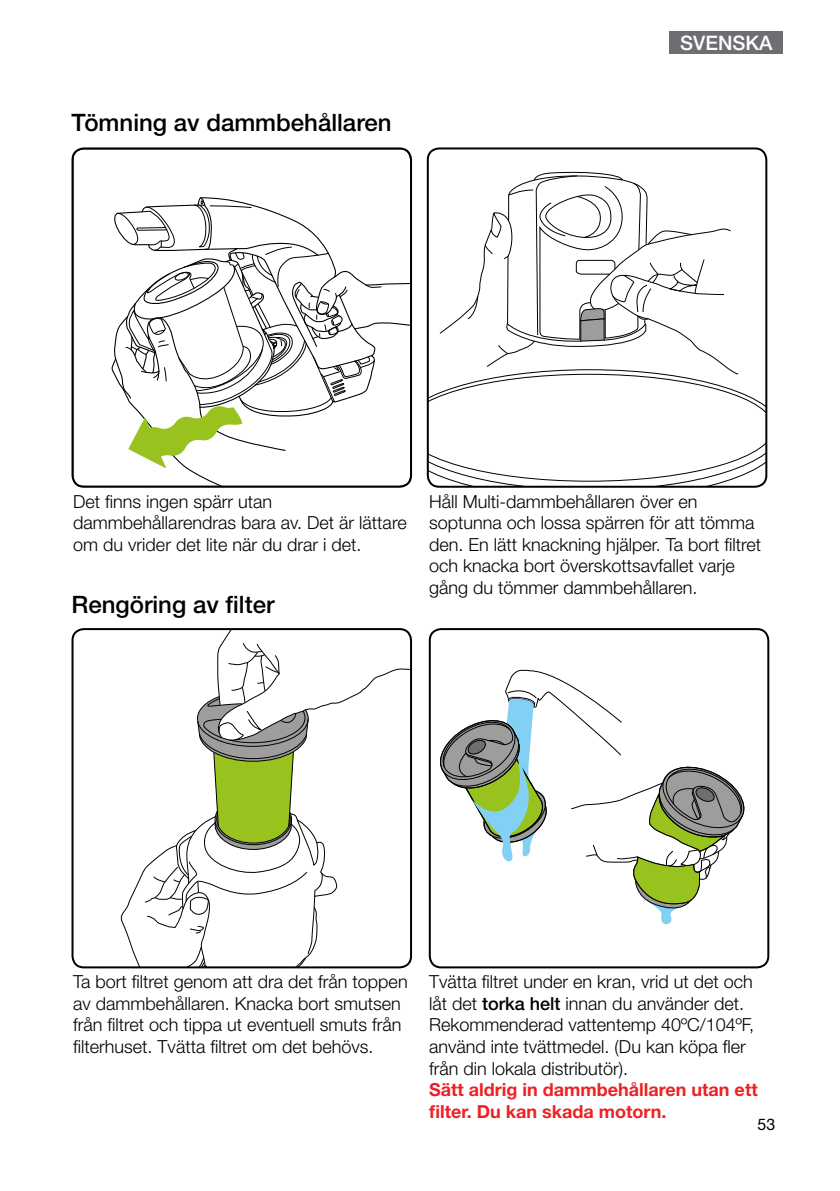
<style>
.page{position:relative;width:840px;height:1191px;background:#fff}
.page>*{position:absolute;margin:0;border:0;box-sizing:border-box;transform-origin:0 0}
.t1{font:500 24px "Helvetica Neue LT Std";color:#000}
.t2{font:500 20px "Helvetica Neue LT Std";color:#fff}
.t3{font:300 18px/21.6px "Helvetica Neue LT Std";color:#000}
.t4{font:700 18px/21.6px "Helvetica Neue LT Std";color:#ed2124}
.t5{font:16px "Helvetica Neue LT Std";color:#000}
.s1{font-weight:500}
</style>
<div class="page">
<div style="left:669px;top:31px;width:113px;height:23px;background:#6d6e71"></div>
<div style="left:71px;top:147px;width:341px;height:341px;border:2px solid #000;border-radius:11px"></div>
<svg style="left:120px;top:629px;width:291px;height:338px"></svg>
<div style="left:71px;top:628px;width:341px;height:340px;border:2px solid #000;border-radius:11px"></div>
<div style="left:428px;top:628px;width:340px;height:340px;border:2px solid #000;border-radius:11px"></div>
<svg style="left:429px;top:171px;width:336px;height:316px"></svg>
<div style="left:426px;top:147px;width:340px;height:341px;border:2px solid #000;border-radius:11px"></div>
<svg style="left:110px;top:196px;width:301px;height:291px"></svg>
<svg style="left:440px;top:670px;width:305px;height:254px"></svg>
<h1 class="t1" style="left:71px;top:108px;width:321px">Tömning av dammbehållaren</h1>
<p class="t2" style="left:680px;top:31px;width:94px">SVENSKA</p>
<p class="t3" style="left:73px;top:490px;width:335px">Det finns ingen spärr utan dammbehållarendras bara av. Det är lättare om du vrider det lite när du drar i det.</p>
<h1 class="t1" style="left:71px;top:590px;width:204px">Rengöring av filter</h1>
<p class="t3" style="left:429px;top:490px;width:333px">Håll Multi-dammbehållaren över en soptunna och lossa spärren för att tömma den. En lätt knackning hjälper. Ta bort filtret och knacka bort överskottsavfallet varje gång du tömmer dammbehållaren.</p>
<p class="t3" style="left:73px;top:970px;width:336px">Ta bort filtret genom att dra det från toppen av dammbehållaren. Knacka bort smutsen från filtret och tippa ut eventuell smuts från filterhuset. Tvätta filtret om det behövs.</p>
<p class="t3" style="left:429px;top:970px;width:326px">Tvätta filtret under en kran, vrid ut det och låt det <span class="s1">torka helt</span> innan du använder det.<br>Rekommenderad vattentemp 40ºC/104ºF, använd inte tvättmedel. (Du kan köpa fler från din lokala distributör).</p>
<p class="t4" style="left:429px;top:1078px;width:330px">Sätt aldrig in dammbehållaren utan ett filter. Du kan skada motorn.</p>
<p class="t5" style="left:757px;top:1115px;width:19px">53</p>
</div>
